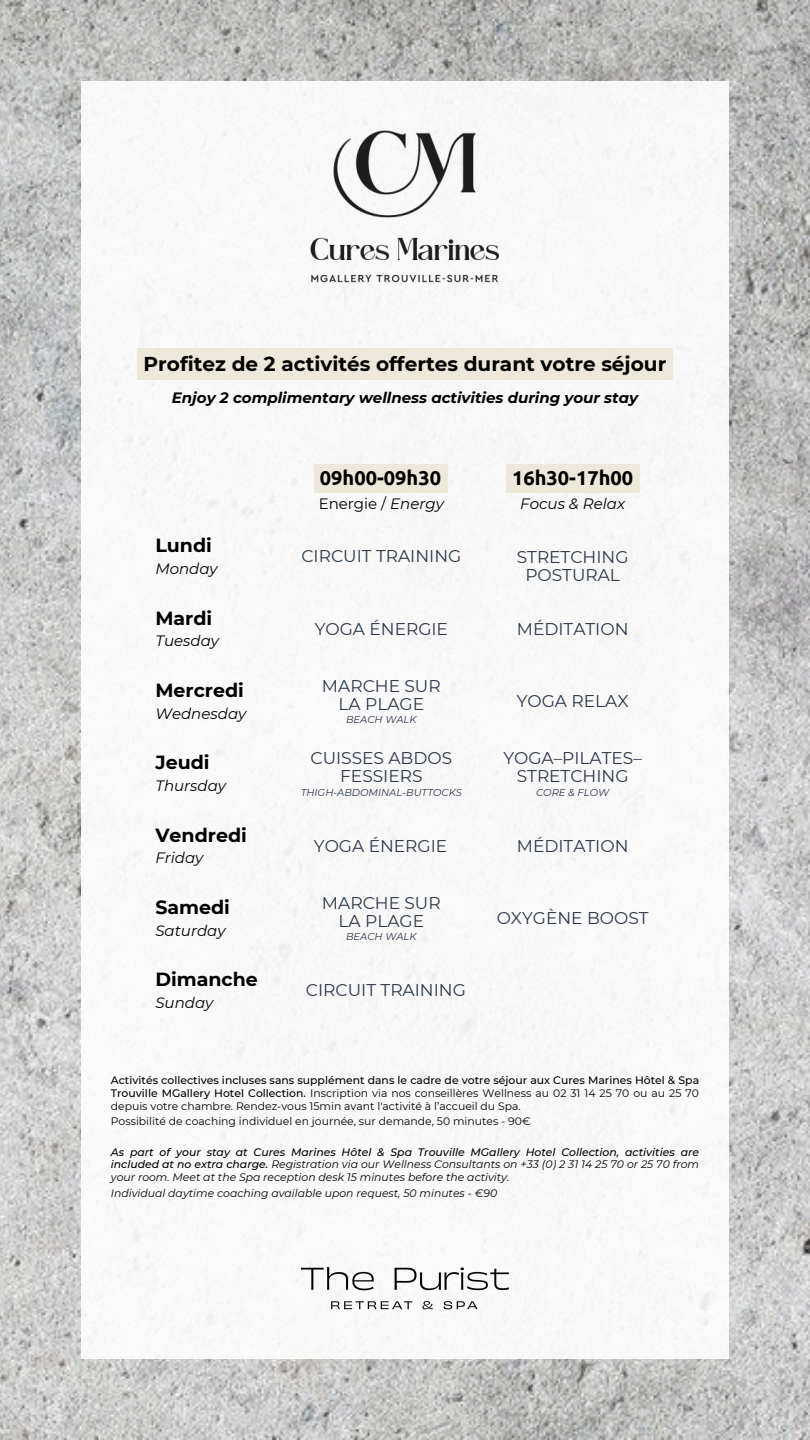
<style>
.page{position:relative;width:810px;height:1440px;background:#fff}
.page>*{position:absolute;margin:0;border:0;box-sizing:border-box;transform-origin:0 0}
.t1{font:700 20px "Montserrat";color:#000}
.t2{font:700 20px "Ubuntu";color:#000}
.t3{font:700 19px "Montserrat";color:#000}
.t4{font:17px/18px "Montserrat";color:#2b3749;text-align:center}
.t5{font:italic 15px "Montserrat";color:#000}
.t6{font:italic 700 15px "Montserrat";color:#000}
.t7{font:15px "Montserrat";color:#000}
.t8{font:italic 10.8px/12.8px "Montserrat";color:#000;text-align:justify}
.t9{font:500 10.8px/12.8px "Montserrat";color:#000;text-align:justify}
.t10{font:10.8px "Montserrat";color:#000}
.t11{font:italic 10px "Montserrat";color:#2b3749}
.s1{font-style:italic}
.s2{font-weight:400}
.s3{font-weight:500}
</style>
<div class="page">
<img style="left:0;top:0;width:810px;height:1440px">
<div style="left:81px;top:81px;width:648px;height:1278px;background:#f8f8f8"></div>
<img style="left:309px;top:130px;width:190px;height:153px">
<img style="left:301px;top:1267px;width:207px;height:43px">
<div style="left:137px;top:349px;width:536px;height:31px;background:#ede8d9"></div>
<div style="left:314px;top:464px;width:134px;height:29px;background:#ede8d9"></div>
<div style="left:506px;top:464px;width:134px;height:29px;background:#ede8d9"></div>
<h5 class="t1" style="left:144px;top:352px;width:524px">Profitez de 2 activités offertes durant votre séjour</h5>
<h2 class="t6" style="left:172px;top:388px;width:468px">Enjoy 2 complimentary wellness activities during your stay</h2>
<h5 class="t3" style="left:155px;top:534px;width:58px">Lundi</h5>
<h5 class="t5" style="left:155px;top:559px;width:64px">Monday</h5>
<h2 class="t3" style="left:155px;top:606px;width:58px">Mardi</h2>
<h2 class="t5" style="left:155px;top:632px;width:65px">Tuesday</h2>
<h1 class="t3" style="left:155px;top:679px;width:90px">Mercredi</h1>
<h1 class="t5" style="left:155px;top:704px;width:92px">Wednesday</h1>
<h5 class="t3" style="left:155px;top:751px;width:56px">Jeudi</h5>
<h5 class="t5" style="left:155px;top:777px;width:72px">Thursday</h5>
<h3 class="t3" style="left:155px;top:823px;width:93px">Vendredi</h3>
<h3 class="t5" style="left:155px;top:849px;width:50px">Friday</h3>
<h3 class="t3" style="left:155px;top:896px;width:76px">Samedi</h3>
<h3 class="t5" style="left:155px;top:921px;width:72px">Saturday</h3>
<h3 class="t3" style="left:155px;top:968px;width:104px">Dimanche</h3>
<h3 class="t5" style="left:155px;top:994px;width:59px">Sunday</h3>
<h6 class="t2" style="left:320px;top:467px;width:123px">09h00-09h30</h6>
<h3 class="t7" style="left:319px;top:494px;width:127px">Energie / <span class="s1">Energy</span></h3>
<h3 class="t2" style="left:512px;top:467px;width:123px">16h30-17h00</h3>
<h3 class="t5" style="left:520px;top:494px;width:106px">Focus &amp; Relax</h3>
<h1 class="t4" style="left:301px;top:547px;width:161px">CIRCUIT TRAINING</h1>
<h5 class="t4" style="left:517px;top:548px;width:113px">STRETCHING<br>POSTURAL</h5>
<h3 class="t4" style="left:315px;top:619px;width:135px">YOGA ÉNERGIE</h3>
<h3 class="t4" style="left:517px;top:619px;width:113px">MÉDITATION</h3>
<p class="t4" style="left:322px;top:677px;width:120px">MARCHE SUR<br>LA PLAGE</p>
<p class="t11" style="left:346px;top:714px;width:72px">BEACH WALK</p>
<h3 class="t4" style="left:310px;top:749px;width:143px">CUISSES ABDOS<br>FESSIERS</h3>
<h3 class="t11" style="left:301px;top:786px;width:163px">THIGH-ABDOMINAL-BUTTOCKS</h3>
<h3 class="t4" style="left:517px;top:692px;width:113px">YOGA RELAX</h3>
<p class="t4" style="left:503px;top:749px;width:140px">YOGA–PILATES–<br>STRETCHING</p>
<p class="t11" style="left:536px;top:786px;width:75px">CORE &amp; FLOW</p>
<h3 class="t4" style="left:314px;top:836px;width:135px">YOGA ÉNERGIE</h3>
<h3 class="t4" style="left:517px;top:836px;width:113px">MÉDITATION</h3>
<p class="t4" style="left:322px;top:894px;width:120px">MARCHE SUR<br>LA PLAGE</p>
<p class="t11" style="left:346px;top:931px;width:72px">BEACH WALK</p>
<p class="t4" style="left:306px;top:981px;width:161px">CIRCUIT TRAINING</p>
<p class="t4" style="left:497px;top:909px;width:153px">OXYGÈNE BOOST</p>
<p class="t9" style="left:111px;top:1074px;width:590px">Activités collectives incluses sans supplément dans le cadre de votre séjour aux Cures Marines Hôtel &amp; Spa Trouville MGallery Hotel Collection. <span class="s2">Inscription via nos conseillères Wellness au 02 31 14 25 70 ou au 25 70 depuis votre chambre. Rendez-vous 15min avant l'activité à l’accueil du Spa.</span></p>
<h5 class="t10" style="left:111px;top:1115px;width:421px">Possibilité de coaching individuel en journée, sur demande, 50 minutes - 90€</h5>
<h5 class="t8" style="left:111px;top:1145px;width:590px"><span class="s3">As part of your stay at Cures Marines Hôtel &amp; Spa Trouville MGallery Hotel Collection, activities are included at no extra charge.</span> Registration via our Wellness Consultants on +33 (0) 2 31 14 25 70 or 25 70 from your room. Meet at the Spa reception desk 15 minutes before the activity.</h5>
<h5 class="t8" style="left:111px;top:1186px;width:388px">Individual daytime coaching available upon request, 50 minutes - €90</h5>
</div>
